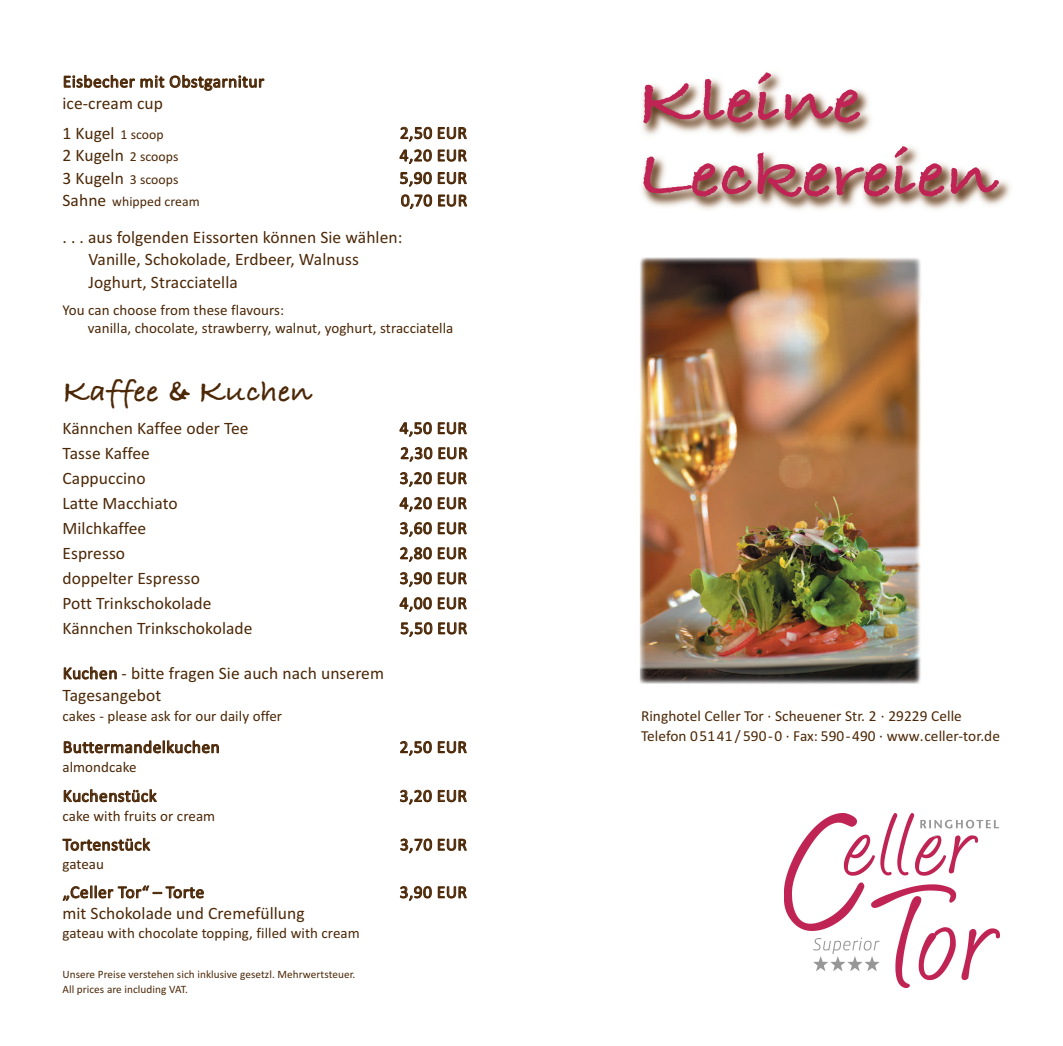
<style>
.page{position:relative;width:1063px;height:1046px;background:#fff}
.page>*{position:absolute;margin:0;border:0;box-sizing:border-box;transform-origin:0 0}
.t1{font:65px/73.8px "Bradley Hand ITCTT Bold";color:#bf2454;scale:1.2 1}
.t2{font:30px "Bradley Hand ITCTT Bold";color:#4c2807;scale:1.1 1}
.t3{font:17.5px/21.6px "Calibri";letter-spacing:.005em;color:#4c2807}
.t4{font:17.5px "Calibri";letter-spacing:.025em;color:#4c2807}
.t5{font:15.25px/20px "Calibri";letter-spacing:.005em;color:#4c2807}
.t6{font:15px/17.5px "Calibri";letter-spacing:.005em;color:#4c2807}
.t7{font:13.75px "Calibri";letter-spacing:.005em;color:#4c2807}
.t8{font:11.25px/15px "Calibri";letter-spacing:.005em;color:#4c2807}
.s1{font-size:13.75px}
.s2{font-size:17.5px}
.s3{font-size:32.5px}
.s4{font-family:"Rustys Hand"}
.s5{font-size:68.75px}
</style>
<div class="page">
<img style="left:642px;top:73px;width:368px;height:137px">
<img style="left:639px;top:257px;width:282px;height:427px">
<img style="left:785px;top:813px;width:215px;height:174px">
<p class="t3" style="left:62px;top:70px;width:203px">Eisbecher mit Obstgarnitur ice-cream cup</p>
<p class="t3" style="left:62px;top:122px;width:103px">1 Kugel <span class="s1">1 scoop</span></p>
<p class="t3" style="left:400px;top:122px;width:69px">2,50 EUR</p>
<p class="t3" style="left:62px;top:144px;width:118px">2 Kugeln <span class="s1">2 scoops</span></p>
<p class="t3" style="left:400px;top:144px;width:69px">4,20 EUR</p>
<p class="t3" style="left:62px;top:167px;width:118px">3 Kugeln <span class="s1">3 scoops</span></p>
<p class="t3" style="left:400px;top:167px;width:69px">5,90 EUR</p>
<p class="t7" style="left:62px;top:193px;width:139px"><span class="s2">Sahne</span> whipped cream</p>
<p class="t3" style="left:62px;top:182px;width:406px;line-height:36.6px;text-indent:338px">0,70 EUR . . . aus folgenden Eissorten können Sie wählen:</p>
<p class="t3" style="left:88px;top:248px;width:272px;line-height:22.5px">Vanille, Schokolade, Erdbeer, Walnuss<br>Joghurt, Stracciatella</p>
<p class="t6" style="left:88px;top:301px;width:367px;text-indent:-25px">You can choose from these flavours:<br>vanilla, chocolate, strawberry, walnut, yoghurt, stracciatella</p>
<h2 class="t2" style="left:62px;top:369px;width:229px"><span class="s3">K</span>affee <span class="s4">&amp;</span> <span class="s3">K</span>uchen</h2>
<p class="t3" style="left:62px;top:417px;width:188px">Kännchen Kaffee oder Tee</p>
<p class="t3" style="left:400px;top:417px;width:69px">4,50 EUR</p>
<p class="t3" style="left:62px;top:442px;width:89px">Tasse Kaffee</p>
<p class="t3" style="left:400px;top:442px;width:69px">2,30 EUR</p>
<p class="t3" style="left:62px;top:467px;width:85px">Cappuccino</p>
<p class="t3" style="left:400px;top:467px;width:69px">3,20 EUR</p>
<p class="t3" style="left:62px;top:492px;width:117px">Latte Macchiato</p>
<p class="t3" style="left:400px;top:492px;width:69px">4,20 EUR</p>
<p class="t3" style="left:62px;top:517px;width:85px">Milchkaffee</p>
<p class="t3" style="left:400px;top:517px;width:69px">3,60 EUR</p>
<p class="t3" style="left:62px;top:542px;width:64px">Espresso</p>
<p class="t3" style="left:400px;top:542px;width:69px">2,80 EUR</p>
<p class="t3" style="left:62px;top:567px;width:139px">doppelter Espresso</p>
<p class="t3" style="left:400px;top:567px;width:69px">3,90 EUR</p>
<p class="t3" style="left:62px;top:592px;width:151px">Pott Trinkschokolade</p>
<p class="t3" style="left:400px;top:592px;width:69px">4,00 EUR</p>
<p class="t3" style="left:62px;top:617px;width:192px">Kännchen Trinkschokolade</p>
<p class="t3" style="left:400px;top:617px;width:69px">5,50 EUR</p>
<p class="t3" style="left:62px;top:662px;width:323px;line-height:21.2px">Kuchen - bitte fragen Sie auch nach unserem<br>Tagesangebot</p>
<p class="t6" style="left:62px;top:706px;width:221px">cakes - please ask for our daily offer</p>
<p class="t3" style="left:63px;top:735px;width:159px">Buttermandelkuchen</p>
<p class="t3" style="left:400px;top:735px;width:69px">2,50 EUR</p>
<p class="t6" style="left:62px;top:757px;width:76px">almondcake</p>
<p class="t4" style="left:63px;top:785px;width:95px">Kuchenstück</p>
<p class="t3" style="left:400px;top:784px;width:69px">3,20 EUR</p>
<p class="t6" style="left:62px;top:806px;width:154px">cake with fruits or cream</p>
<p class="t4" style="left:63px;top:833px;width:89px">Tortenstück</p>
<p class="t3" style="left:400px;top:833px;width:69px">3,70 EUR</p>
<p class="t6" style="left:62px;top:855px;width:43px">gateau</p>
<p class="t3" style="left:63px;top:880px;width:143px">„Celler Tor“ – Torte</p>
<p class="t3" style="left:400px;top:880px;width:69px">3,90 EUR</p>
<p class="t3" style="left:62px;top:902px;width:244px">mit Schokolade und Cremefüllung</p>
<p class="t6" style="left:62px;top:924px;width:299px">gateau with chocolate topping, filled with cream</p>
<p class="t8" style="left:62px;top:966px;width:294px">Unsere Preise verstehen sich inklusive gesetzl. Mehrwertsteuer.<br>All prices are including VAT.</p>
<h1 class="t1" style="left:637px;top:62px;width:302px"><span class="s5">K</span>leine<br><span class="s5">L</span>eckereien</h1>
<p class="t5" style="left:641px;top:706px;width:361px">Ringhotel Celler Tor · Scheuener Str. 2 · 29229 Celle<br>Telefon 05141 / 590-0 · Fax: 590-490 · www.celler-tor.de</p>
</div>
